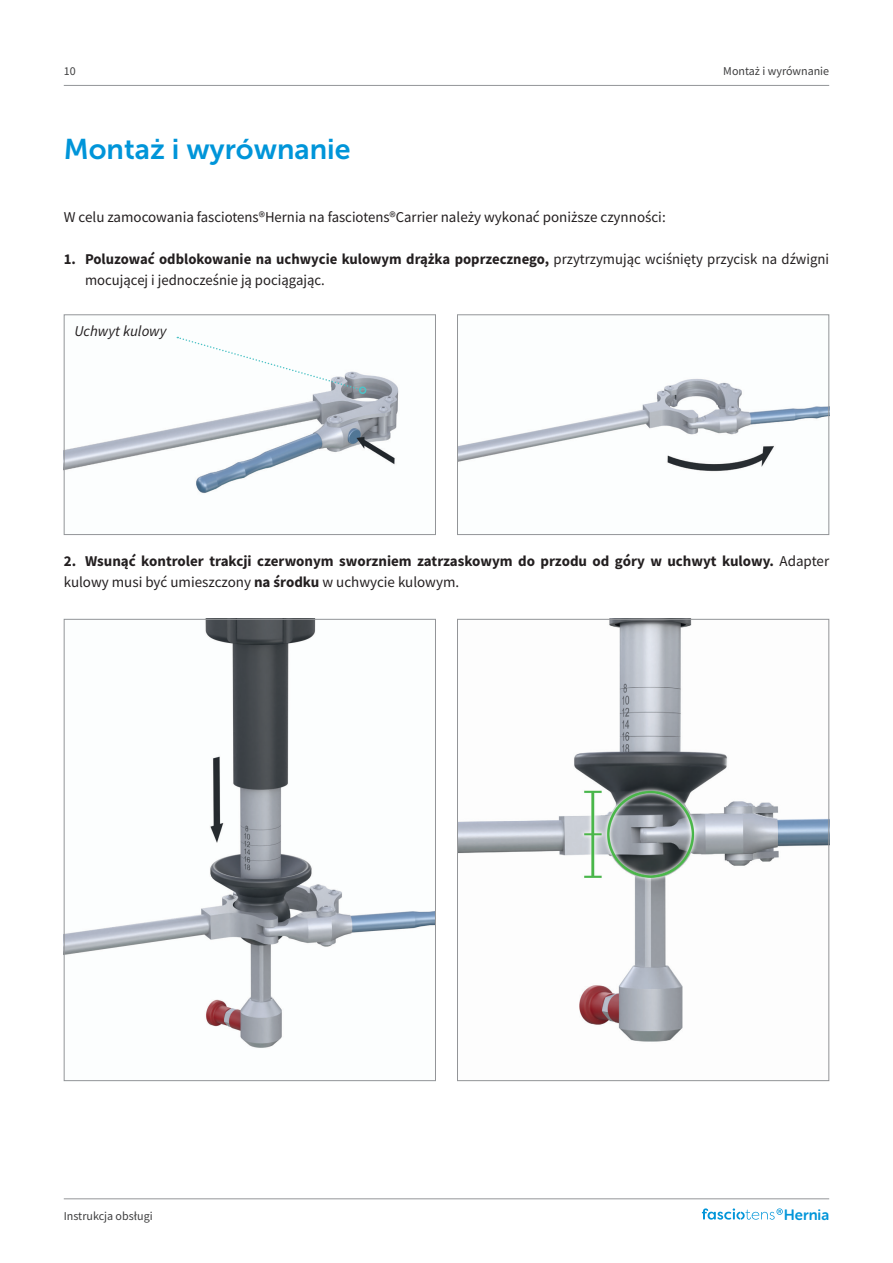
<style>
.page{position:relative;width:893px;height:1263px;background:#fff}
.page>*{position:absolute;margin:0;border:0;box-sizing:border-box;transform-origin:0 0}
.Head_1{font:28.5px "Museo Sans 700";color:#0095d9}
.Fliesstext{font:15px/21px "Source Sans Pro";color:#231f20}
.Fliesstext-2{font:700 15px/21px "Source Sans Pro";color:#231f20}
.BU{font:italic 15px "Source Sans Pro";color:#231f20}
.t1{font:15px "Museo Sans Rounded 700";color:#0095d9}
.Fliesstext-3{font:12px "Source Sans Pro";color:#3e3e3f}
.s1{font-weight:700}
.s2{font-weight:400}
</style>
<div class="page">
<hr style="left:64px;top:85px;width:765px;height:1px;background:#939598">
<hr style="left:64px;top:1198px;width:765px;height:1px;background:#939598">
<svg style="left:702px;top:1208px;width:81px;height:12px"></svg>
<img style="left:66px;top:337px;width:333px;height:157px">
<div style="left:64px;top:314px;width:372px;height:221px;border:1px solid #939598"></div>
<img style="left:66px;top:621px;width:368px;height:427px">
<img style="left:459px;top:621px;width:368px;height:421px">
<img style="left:459px;top:379px;width:368px;height:93px">
<div style="left:457px;top:314px;width:372px;height:221px;border:1px solid #939598"></div>
<svg style="left:177px;top:336px;width:184px;height:55px"></svg>
<div style="left:359px;top:386px;width:7px;height:8px;border:2px solid #4dc2c6;border-radius:50%"></div>
<p class="Fliesstext-3" style="left:64px;top:63px;width:13px">10</p>
<p class="Head_1" style="left:64px;top:133px;width:288px">Montaż i wyrównanie</p>
<p class="Fliesstext-3" style="left:723px;top:63px;width:107px">Montaż i wyrównanie</p>
<p class="Fliesstext" style="left:64px;top:206px;width:603px">W celu zamocowania fasciotens®Hernia na fasciotens®Carrier należy wykonać poniższe czynności:</p>
<p class="Fliesstext" style="left:85px;top:248px;width:746px;text-indent:-21px"><span class="s1">1. Poluzować odblokowanie na uchwycie kulowym drążka poprzecznego,</span> przytrzymując wciśnięty przycisk na dźwigni mocującej i jednocześnie ją pociągając.</p>
<p class="BU" style="left:74px;top:322px;width:94px">Uchwyt kulowy</p>
<p class="Fliesstext-2" style="left:64px;top:550px;width:767px">2. Wsunąć kontroler trakcji czerwonym sworzniem zatrzaskowym do przodu od góry w uchwyt kulowy. <span class="s2">Adapter kulowy musi być umieszczony</span> na środku <span class="s2">w uchwycie kulowym.</span></p>
<p class="Fliesstext-3" style="left:64px;top:1208px;width:90px">Instrukcja obsługi</p>
<p class="t1" style="left:784px;top:1206px;width:47px">Hernia</p>
</div>
